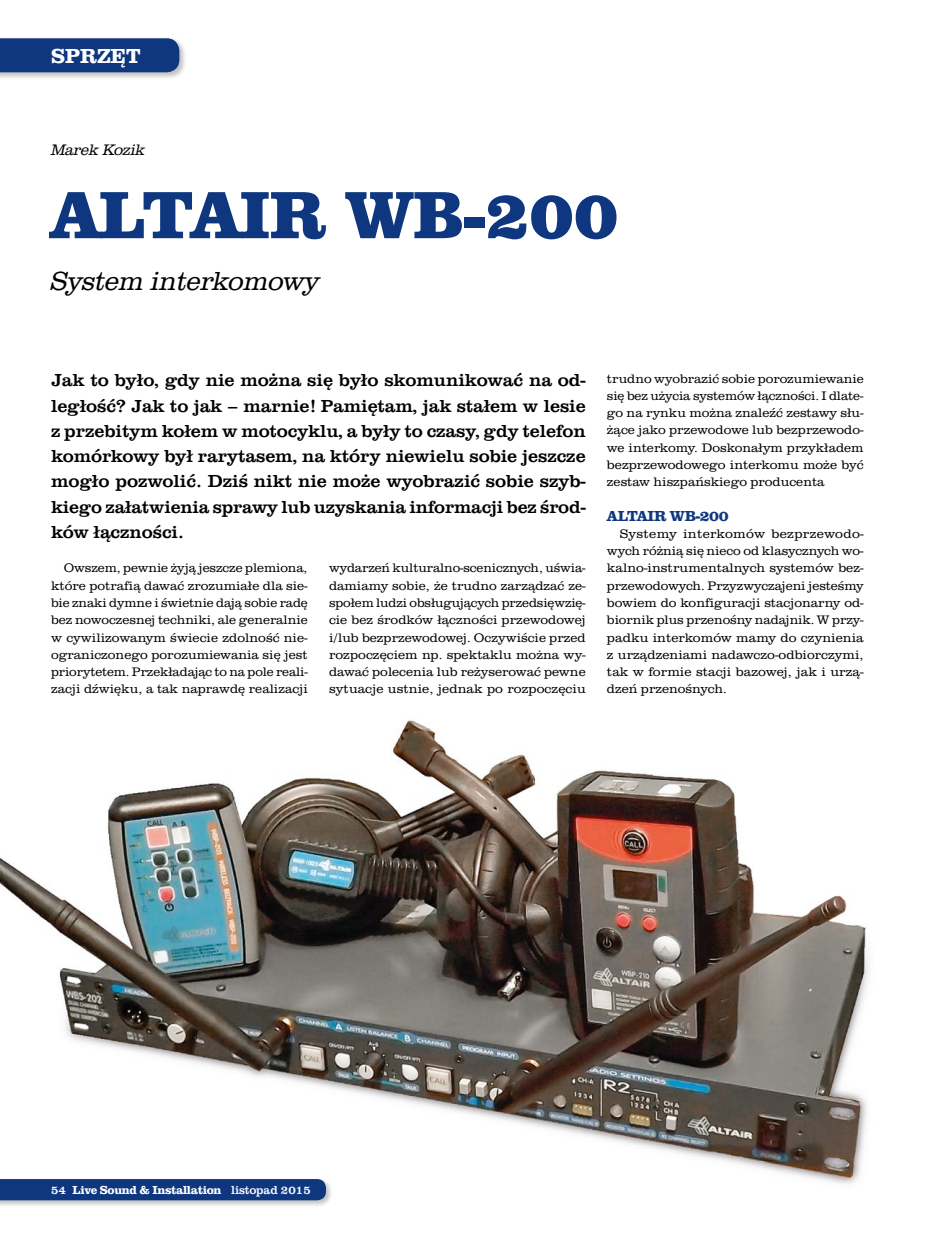
<style>
.page{position:relative;width:936px;height:1234px;background:#fff}
.page>*{position:absolute;margin:0;border:0;box-sizing:border-box;transform-origin:0 0}
._03_Nadtytuł{font:700 expanded 69px "Clarendon URW";color:#0f377f}
._04_Podtytuł{font:italic 300 27px "Clarendon URW";letter-spacing:-.01em;color:#000}
.t1{font:700 21px "Clarendon URW";color:#fff}
._06_Lid_biały{font:18px/25.2px "Clarendon URW";letter-spacing:-.01em;color:#000;text-align:justify;scale:1.05 1}
._02_Autor{font:italic 300 15.75px "Clarendon URW";letter-spacing:-.02em;color:#000}
._05_Śródtytuł{font:700 15px "Clarendon URW";letter-spacing:-.025em;color:#0f377f;scale:1.04 1}
._01_Podstawowy{font:300 12.75px/17.2px "Clarendon URW";color:#000;text-align:justify}
._01_Podstawowy-2{font:300 12.75px/17.2px "Clarendon URW";color:#000;text-align:justify;scale:1.07 1}
._01_Podstawowy-3{font:300 12.75px/17.2px "Clarendon URW";color:#000;text-align:justify;scale:1.04 1}
.t2{font:700 12px "Clarendon URW";letter-spacing:-.03em;color:#fff}
.s1{font-weight:400}
</style>
<div class="page">
<img style="left:0;top:720px;width:869px;height:464px">
<div style="left:0;top:1176px;width:333px;height:31px;background:#000;opacity:.25"></div>
<svg style="left:0;top:1178px;width:326px;height:21px;background:#1b4185"></svg>
<div style="left:0;top:37px;width:187px;height:43px;background:#000;opacity:.25"></div>
<div style="left:0;top:38px;width:179px;height:34px;background:#0f377f"></div>
<p class="t1" style="left:51px;top:43px;width:91px">SPRZĘT</p>
<p class="_02_Autor" style="left:51px;top:141px;width:96px">Marek Kozik</p>
<p class="_03_Nadtytuł" style="left:51px;top:174px;width:569px">ALTAIR WB-200</p>
<p class="_04_Podtytuł" style="left:51px;top:265px;width:271px">System interkomowy</p>
<p class="_06_Lid_biały" style="left:51px;top:368px;width:510px">Jak to było, gdy nie można się było skomunikować na od&shy;ległość? Jak to jak – marnie! Pamiętam, jak stałem w lesie z przebitym kołem w motocyklu, a były to czasy, gdy telefon komórkowy był rarytasem, na który niewielu sobie jeszcze mogło pozwolić. Dziś nikt nie może wyobrazić sobie szyb&shy;kiego załatwienia sprawy lub uzyskania informacji bez środ&shy;ków łączności.</p>
<p class="_01_Podstawowy" style="left:51px;top:559px;width:258px;text-indent:13px">Owszem, pewnie żyją jeszcze plemiona, które potrafią dawać zrozumiałe dla sie&shy;bie znaki dymne i świetnie dają sobie radę bez nowoczesnej techniki, ale generalnie w cywilizowanym świecie zdolność nie&shy;ograniczonego porozumiewania się jest priorytetem. Przekładając to na pole reali&shy;zacji dźwięku, a tak naprawdę realizacji</p>
<p class="_01_Podstawowy" style="left:329px;top:559px;width:258px">wydarzeń kulturalno-scenicznych, uświa&shy;damiamy sobie, że trudno zarządzać ze&shy;społem ludzi obsługujących przedsięwzię&shy;cie bez środków łączności przewodowej i/lub bezprzewodowej. Oczywiście przed rozpoczęciem np. spektaklu można wy&shy;dawać polecenia lub reżyserować pewne sytuacje ustnie, jednak po rozpoczęciu</p>
<p class="_01_Podstawowy-3" style="left:607px;top:370px;width:248px">trudno wyobrazić sobie porozumiewanie się bez użycia systemów łączności. I dlate&shy;go na rynku można znaleźć zestawy słu&shy;żące jako przewodowe lub bezprzewodo&shy;we interkomy. Doskonałym przykładem bezprzewodowego interkomu może być zestaw hiszpańskiego producenta</p>
<p class="_05_Śródtytuł" style="left:607px;top:506px;width:118px">ALTAIR WB-200</p>
<p class="_01_Podstawowy-2" style="left:607px;top:525px;width:241px;text-indent:13px">Systemy interkomów bezprzewodo&shy;wych różnią się nieco od klasycznych wo&shy;kalno-instrumentalnych systemów bez&shy;przewodowych. Przyzwyczajeni jesteśmy bowiem do konfiguracji stacjonarny od&shy;biornik plus przenośny nadajnik. W przy&shy;padku interkomów mamy do czynienia z urządzeniami nadawczo-odbiorczymi, tak w formie stacji bazowej, jak i urzą&shy;dzeń przenośnych.</p>
<p class="t2" style="left:51px;top:1182px;width:261px"><span class="s1">54</span> Live Sound &amp; Installation <span class="s1">listopad 2015</span></p>
</div>
